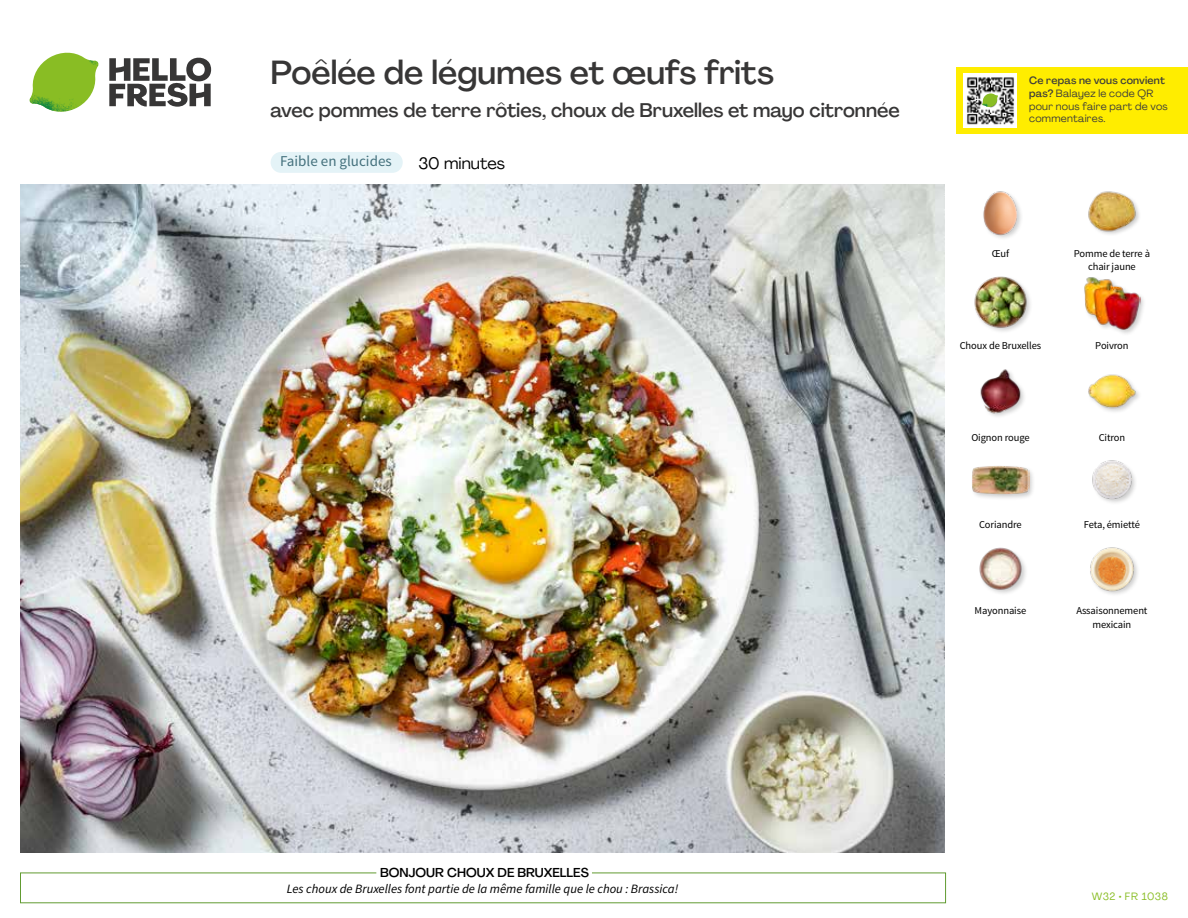
<style>
.page{position:relative;width:1188px;height:918px;background:#fff}
.page>*{position:absolute;margin:0;border:0;box-sizing:border-box;transform-origin:0 0}
.t1{font:500 33px "Agrandir";color:#373636}
.t2{font:500 19.5px "Agrandir";color:#373636}
.t3{font:16.5px "Agrandir";color:#000}
.t4{font:15px "Source Sans Pro";color:#43707c}
.t5{font:italic 12.75px "Source Sans Pro";color:#000}
.t6{font:500 12.75px "Agrandir";color:#000}
.t7{font:10.5px/13.5px "Source Sans Pro";letter-spacing:-.01em;color:#000;text-align:center}
.t8{font:10.5px/12.8px "Agrandir";letter-spacing:.02em;color:#3c3c3b}
.t9{font:10.5px "Agrandir";letter-spacing:.05em;color:#89bd24}
.s1{font-weight:500}
</style>
<div class="page">
<svg style="left:109px;top:57px;width:102px;height:50px"></svg>
<svg style="left:34px;top:53px;width:62px;height:40px"></svg>
<img style="left:67px;top:53px;width:32px;height:26px">
<img style="left:33px;top:75px;width:59px;height:11px">
<img style="left:29px;top:79px;width:61px;height:33px">
<img style="left:65px;top:86px;width:27px;height:25px">
<img style="left:21px;top:184px;width:924px;height:668px">
<div style="left:271px;top:152px;width:132px;height:21px;background:#e4f3f7;border-radius:10px"></div>
<img style="left:1090px;top:547px;width:48px;height:48px">
<img style="left:979px;top:547px;width:47px;height:47px">
<img style="left:1092px;top:460px;width:43px;height:43px">
<div style="left:971px;top:464px;width:64px;height:37px;background:#000;opacity:.2"></div>
<img style="left:972px;top:464px;width:57px;height:37px">
<img style="left:1088px;top:374px;width:51px;height:38px">
<img style="left:980px;top:369px;width:44px;height:48px">
<div style="left:1083px;top:276px;width:63px;height:61px;background:#000;opacity:.2"></div>
<img style="left:1083px;top:276px;width:58px;height:55px">
<img style="left:974px;top:276px;width:55px;height:55px">
<img style="left:1088px;top:191px;width:51px;height:43px">
<img style="left:983px;top:191px;width:38px;height:47px">
<div style="left:956px;top:67px;width:232px;height:67px;background:#ffed00"></div>
<img style="left:964px;top:74px;width:52px;height:54px">
<svg style="left:982px;top:93px;width:16px;height:14px"></svg>
<h1 class="t1" style="left:271px;top:52px;width:505px">Poêlée de légumes et œufs frits</h1>
<h2 class="t2" style="left:271px;top:98px;width:631px">avec pommes de terre rôties, choux de Bruxelles et mayo citronnée</h2>
<h3 class="t3" style="left:418px;top:153px;width:88px">30 minutes</h3>
<h3 class="t4" style="left:280px;top:151px;width:113px">Faible en glucides</h3>
<p class="t8" style="left:1029px;top:74px;width:140px"><span class="s1">Ce repas ne vous convient pas?</span> Balayez le code QR pour nous faire part de vos commentaires.</p>
<p class="t7" style="left:992px;top:246px;width:19px">Œuf</p>
<p class="t7" style="left:1074px;top:246px;width:78px">Pomme de terre à chair jaune</p>
<p class="t7" style="left:960px;top:339px;width:83px">Choux de Bruxelles</p>
<p class="t7" style="left:1095px;top:339px;width:35px">Poivron</p>
<p class="t7" style="left:971px;top:431px;width:60px">Oignon rouge</p>
<p class="t7" style="left:1099px;top:431px;width:28px">Citron</p>
<p class="t7" style="left:979px;top:518px;width:44px">Coriandre</p>
<p class="t7" style="left:1084px;top:518px;width:58px">Feta, émietté</p>
<p class="t7" style="left:975px;top:604px;width:53px">Mayonnaise</p>
<p class="t7" style="left:1076px;top:604px;width:73px">Assaisonnement mexicain</p>
<p class="t6" style="left:380px;top:864px;width:210px">BONJOUR CHOUX DE BRUXELLES</p>
<p class="t5" style="left:287px;top:880px;width:393px">Les choux de Bruxelles font partie de la même famille que le chou : Brassica!</p>
<p class="t9" style="left:1092px;top:890px;width:78px">W32 • FR 1038</p>
</div>
